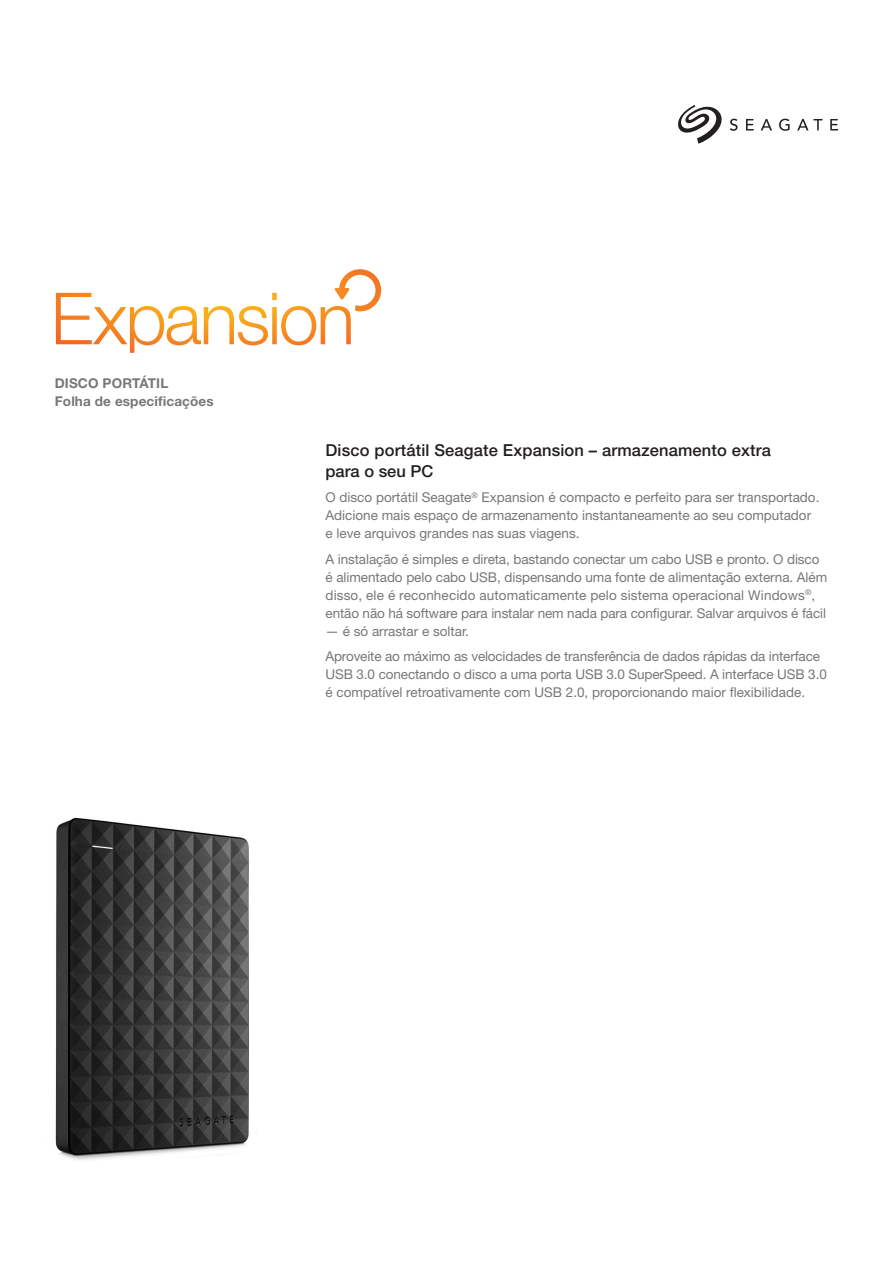
<style>
.page{position:relative;width:893px;height:1263px;background:#fff}
.page>*{position:absolute;margin:0;border:0;box-sizing:border-box;transform-origin:0 0}
.Body_Copy_Subhead{font:500 16.5px/21px "Helvetica Neue LT Std";letter-spacing:.01em;color:#231f20}
.Body_Copy{font:13.5px/18px "Helvetica Neue LT Std";letter-spacing:-.005em;color:#77777a}
.Data_Sheet_Title{font:700 13.5px "Helvetica Neue LT Std";letter-spacing:.01em;color:#77777a}
</style>
<div class="page">
<svg style="left:730px;top:119px;width:7px;height:12px"></svg>
<svg style="left:746px;top:119px;width:8px;height:11px"></svg>
<svg style="left:761px;top:119px;width:11px;height:11px"></svg>
<svg style="left:779px;top:119px;width:11px;height:12px"></svg>
<svg style="left:797px;top:119px;width:25px;height:11px"></svg>
<svg style="left:830px;top:119px;width:8px;height:11px"></svg>
<svg style="left:678px;top:105px;width:44px;height:39px"></svg>
<svg style="left:55px;top:269px;width:327px;height:84px"></svg>
<img style="left:55px;top:817px;width:194px;height:343px">
<p class="Data_Sheet_Title" style="left:55px;top:375px;width:115px">DISCO PORTÁTIL</p>
<p class="Data_Sheet_Title" style="left:55px;top:393px;width:160px">Folha de especificações</p>
<p class="Body_Copy_Subhead" style="left:325px;top:439px;width:447px">Disco portátil Seagate Expansion – armazenamento extra para o seu PC</p>
<p class="Body_Copy" style="left:325px;top:488px;width:495px">O disco portátil Seagate<sup>®</sup> Expansion é compacto e perfeito para ser transportado.<br>Adicione mais espaço de armazenamento instantaneamente ao seu computador e leve arquivos grandes nas suas viagens.</p>
<p class="Body_Copy" style="left:325px;top:550px;width:503px">A instalação é simples e direta, bastando conectar um cabo USB e pronto. O disco é alimentado pelo cabo USB, dispensando uma fonte de alimentação externa. Além disso, ele é reconhecido automaticamente pelo sistema operacional Windows<sup>®</sup>, então não há software para instalar nem nada para configurar. Salvar arquivos é fácil</p>
<p class="Body_Copy" style="left:325px;top:622px;width:145px">— é só arrastar e soltar.</p>
<p class="Body_Copy" style="left:325px;top:647px;width:503px">Aproveite ao máximo as velocidades de transferência de dados rápidas da interface<br>USB 3.0 conectando o disco a uma porta USB 3.0 SuperSpeed. A interface USB 3.0 é compatível retroativamente com USB 2.0, proporcionando maior flexibilidade.</p>
</div>
